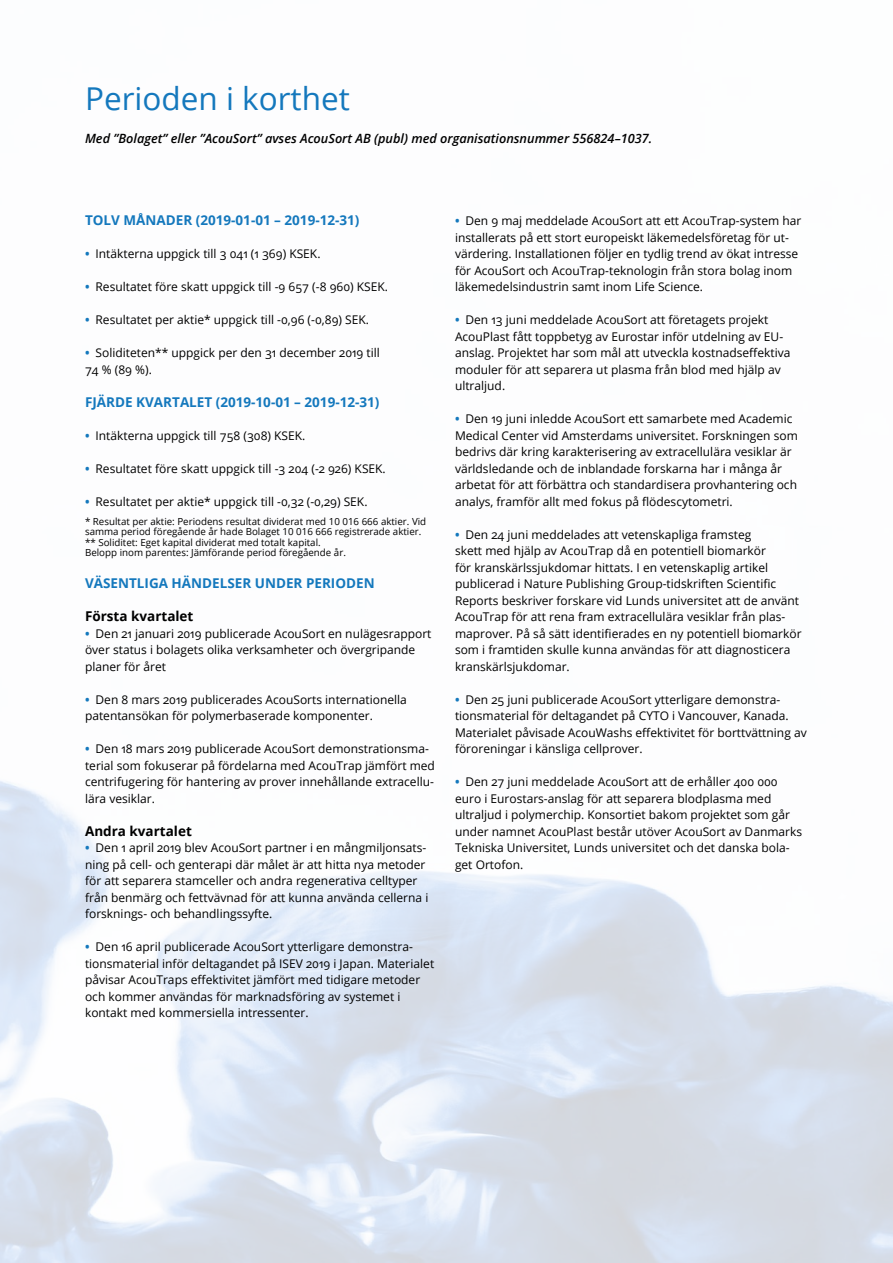
<style>
.page{position:relative;width:893px;height:1263px;background:#fff}
.page>*{position:absolute;margin:0;border:0;box-sizing:border-box;transform-origin:0 0}
.t1{font:31.5px "Open Sans";color:#1478bd}
.H2_mindre{font:700 13.5px "Open Sans";color:#1478bd}
.t2{font:700 13.5px "Open Sans";color:#000}
.t3{font:italic 600 12.75px "Open Sans";color:#000}
.t4{font:12px/16.5px "Open Sans";color:#000}
.Fotnot{font:9.75px/10.5px "Open Sans";color:#000}
.s1{font-weight:700;color:#1478bd}
</style>
<div class="page">
<h1 class="t1" style="left:85px;top:77px;width:266px">Perioden i korthet</h1>
<h5 class="t3" style="left:85px;top:129px;width:569px">Med ”Bolaget” eller ”AcouSort” avses AcouSort AB (publ) med organisationsnummer 556824–1037.</h5>
<p class="H2_mindre" style="left:85px;top:211px;width:276px">TOLV MÅNADER (2019-01-01 – 2019-12-31)</p>
<p class="t4" style="left:85px;top:245px;width:237px"><span class="s1">•</span> Intäkterna uppgick till 3 041 (1 369) KSEK.</p>
<p class="t4" style="left:85px;top:278px;width:305px"><span class="s1">•</span> Resultatet före skatt uppgick till -9 657 (-8 960) KSEK.</p>
<p class="t4" style="left:85px;top:311px;width:285px"><span class="s1">•</span> Resultatet per aktie* uppgick till -0,96 (-0,89) SEK.</p>
<p class="t4" style="left:85px;top:344px;width:296px"><span class="s1">•</span> Soliditeten** uppgick per den 31 december 2019 till<br>74 % (89 %).</p>
<p class="H2_mindre" style="left:85px;top:392px;width:296px">FJÄRDE KVARTALET (2019-10-01 – 2019-12-31)</p>
<p class="t4" style="left:85px;top:427px;width:222px"><span class="s1">•</span> Intäkterna uppgick till 758 (308) KSEK.</p>
<p class="t4" style="left:85px;top:460px;width:302px"><span class="s1">•</span> Resultatet före skatt uppgick till -3 204 (-2 926) KSEK.</p>
<p class="t4" style="left:85px;top:493px;width:284px"><span class="s1">•</span> Resultatet per aktie* uppgick till -0,32 (-0,29) SEK.</p>
<p class="Fotnot" style="left:85px;top:516px;width:343px">* Resultat per aktie: Periodens resultat dividerat med 10 016 666 aktier. Vid samma period föregående år hade Bolaget 10 016 666 registrerade aktier.</p>
<p class="Fotnot" style="left:85px;top:537px;width:262px">** Soliditet: Eget kapital dividerat med totalt kapital.<br>Belopp inom parentes: Jämförande period föregående år.</p>
<p class="H2_mindre" style="left:85px;top:574px;width:291px">VÄSENTLIGA HÄNDELSER UNDER PERIODEN</p>
<h3 class="t2" style="left:85px;top:607px;width:110px">Första kvartalet</h3>
<p class="t4" style="left:85px;top:625px;width:348px"><span class="s1">•</span> Den 21 januari 2019 publicerade AcouSort en nulägesrapport över status i bolagets olika verksamheter och övergripande planer för året</p>
<p class="t4" style="left:85px;top:691px;width:323px"><span class="s1">•</span> Den 8 mars 2019 publicerades AcouSorts internationella patentansökan för polymerbaserade komponenter.</p>
<p class="t4" style="left:85px;top:740px;width:351px"><span class="s1">•</span> Den 18 mars 2019 publicerade AcouSort demonstrationsma&shy;terial som fokuserar på fördelarna med AcouTrap jämfört med centrifugering för hantering av prover innehållande extracellu&shy;lära vesiklar.</p>
<h3 class="t2" style="left:85px;top:821px;width:108px">Andra kvartalet</h3>
<p class="t4" style="left:85px;top:839px;width:345px"><span class="s1">•</span> Den 1 april 2019 blev AcouSort partner i en mångmiljonsats&shy;ning på cell- och genterapi där målet är att hitta nya metoder för att separera stamceller och andra regenerativa celltyper från benmärg och fettvävnad för att kunna använda cellerna i forsknings- och behandlingssyfte.</p>
<p class="t4" style="left:85px;top:938px;width:351px"><span class="s1">•</span> Den 16 april publicerade AcouSort ytterligare demonstra&shy;tionsmaterial inför deltagandet på ISEV 2019 i Japan. Materialet påvisar AcouTraps effektivitet jämfört med tidigare metoder och kommer användas för marknadsföring av systemet i kontakt med kommersiella intressenter.</p>
<p class="t4" style="left:455px;top:212px;width:348px"><span class="s1">•</span> Den 9 maj meddelade AcouSort att ett AcouTrap-system har installerats på ett stort europeiskt läkemedelsföretag för ut&shy;värdering. Installationen följer en tydlig trend av ökat intresse för AcouSort och AcouTrap-teknologin från stora bolag inom läkemedelsindustrin samt inom Life Science.</p>
<p class="t4" style="left:455px;top:311px;width:337px"><span class="s1">•</span> Den 13 juni meddelade AcouSort att företagets projekt AcouPlast fått toppbetyg av Eurostar inför utdelning av EU&shy;anslag. Projektet har som mål att utveckla kostnadseffektiva moduler för att separera ut plasma från blod med hjälp av ultraljud.</p>
<p class="t4" style="left:455px;top:410px;width:344px"><span class="s1">•</span> Den 19 juni inledde AcouSort ett samarbete med Academic Medical Center vid Amsterdams universitet. Forskningen som bedrivs där kring karakterisering av extracellulära vesiklar är världsledande och de inblandade forskarna har i många år arbetat för att förbättra och standardisera provhantering och analys, framför allt med fokus på flödescytometri.</p>
<p class="t4" style="left:455px;top:526px;width:348px"><span class="s1">•</span> Den 24 juni meddelades att vetenskapliga framsteg<br>skett med hjälp av AcouTrap då en potentiell biomarkör<br>för kranskärlssjukdomar hittats. I en vetenskaplig artikel publicerad i Nature Publishing Group-tidskriften Scientific Reports beskriver forskare vid Lunds universitet att de använt AcouTrap för att rena fram extracellulära vesiklar från plas&shy;maprover. På så sätt identifierades en ny potentiell biomarkör som i framtiden skulle kunna användas för att diagnosticera kranskärlsjukdomar.</p>
<p class="t4" style="left:455px;top:691px;width:353px"><span class="s1">•</span> Den 25 juni publicerade AcouSort ytterligare demonstra&shy;tionsmaterial för deltagandet på CYTO i Vancouver, Kanada.<br>Materialet påvisade AcouWashs effektivitet för borttvättning av föroreningar i känsliga cellprover.</p>
<p class="t4" style="left:455px;top:773px;width:349px"><span class="s1">•</span> Den 27 juni meddelade AcouSort att de erhåller 400 000 euro i Eurostars-anslag för att separera blodplasma med ultraljud i polymerchip. Konsortiet bakom projektet som går under namnet AcouPlast består utöver AcouSort av Danmarks Tekniska Universitet, Lunds universitet och det danska bola&shy;get Ortofon.</p>
</div>
